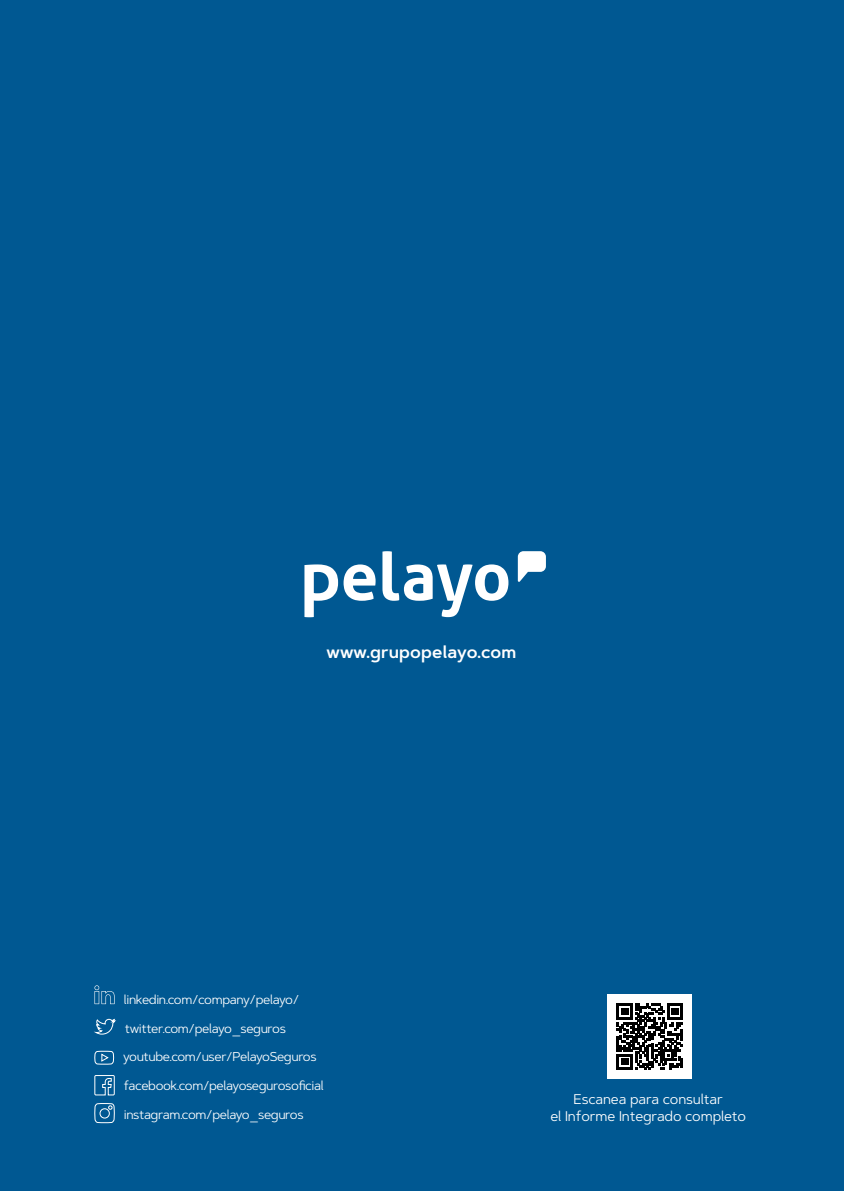
<style>
.page{position:relative;width:844px;height:1191px;background:#fff}
.page>*{position:absolute;margin:0;border:0;box-sizing:border-box;transform-origin:0 0}
.t1{font:600 16.97px "Artegra Sans";letter-spacing:.01em;color:#fff}
.t2{font:14px/16.8px "Artegra Sans";letter-spacing:-.01em;color:#fff;text-align:center}
.t3{font:12.78px "Artegra Sans";letter-spacing:-.03em;color:#fff}
</style>
<div class="page">
<div style="left:0;top:0;width:843px;height:1191px;background:#005892"></div>
<svg style="left:94px;top:985px;width:21px;height:19px"></svg>
<svg style="left:94px;top:1018px;width:22px;height:16px"></svg>
<svg style="left:94px;top:1050px;width:20px;height:14px"></svg>
<svg style="left:94px;top:1075px;width:21px;height:20px"></svg>
<svg style="left:94px;top:1103px;width:21px;height:20px"></svg>
<div style="left:607px;top:994px;width:85px;height:85px;background:#fff"></div>
<svg style="left:616px;top:1003px;width:66px;height:67px"></svg>
<svg style="left:304px;top:564px;width:71px;height:53px"></svg>
<svg style="left:382px;top:551px;width:126px;height:66px"></svg>
<svg style="left:517px;top:551px;width:28px;height:31px"></svg>
<p class="t1" style="left:326px;top:639px;width:191px">www.grupopelayo.com</p>
<p class="t3" style="left:124px;top:990px;width:177px">linkedin.com/company/pelayo/</p>
<p class="t3" style="left:125px;top:1019px;width:162px">twitter.com/pelayo_seguros</p>
<p class="t3" style="left:123px;top:1048px;width:195px">youtube.com/user/PelayoSeguros</p>
<p class="t3" style="left:124px;top:1076px;width:201px">facebook.com/pelayosegurosoficial</p>
<p class="t3" style="left:124px;top:1105px;width:181px">instagram.com/pelayo_seguros</p>
<p class="t2" style="left:550px;top:1090px;width:197px">Escanea para consultar<br>el Informe Integrado completo</p>
</div>
